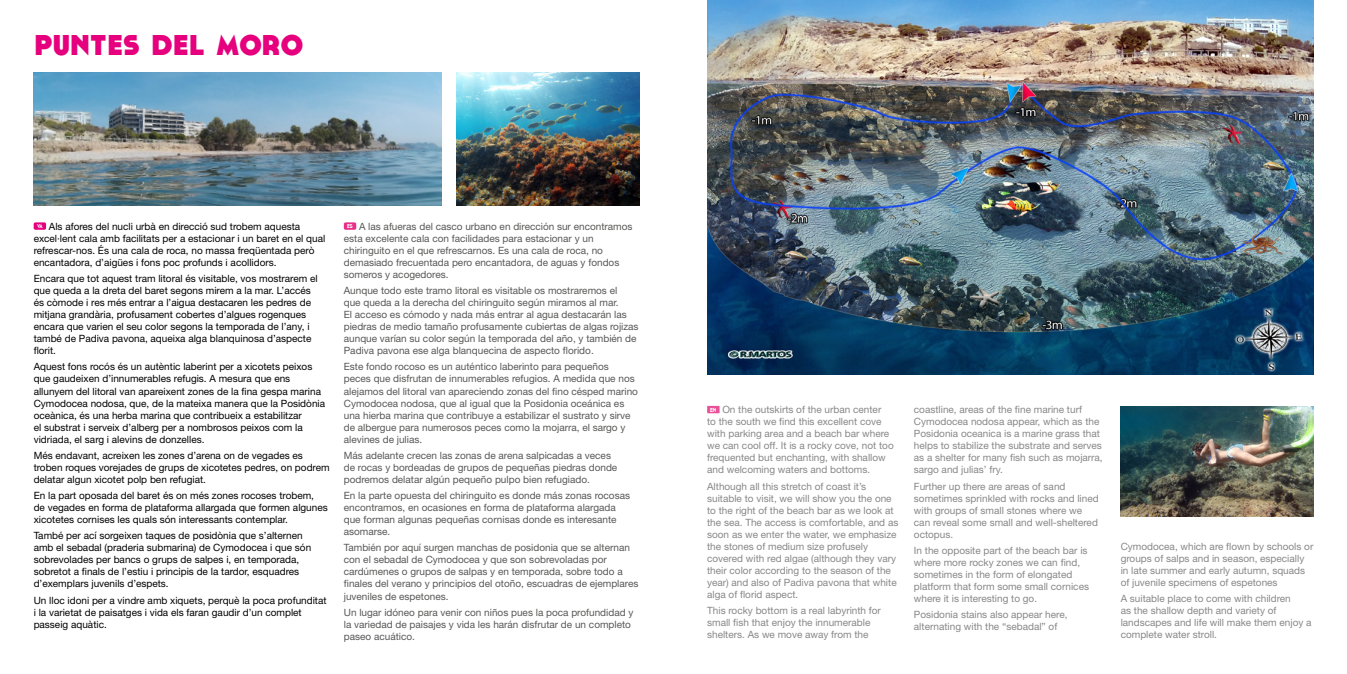
<style>
.page{position:relative;width:1347px;height:674px;background:#fff}
.page>*{position:absolute;margin:0;border:0;box-sizing:border-box;transform-origin:0 0}
.Titulos{font:700 42.5px "Cassannet";color:#e6007d}
.Texto_Valenciano{font:10px/12px "Helvetica Neue LT Std";color:#000}
.Texto_Valenciano-2{font:10px/12px "Helvetica Neue LT Std";color:#575756}
.Texto_inglés{font:10px/12px "Helvetica Neue LT Std";color:#878787}
.Pastilla_valenciano{font:700 5.62px "Cassannet";color:#fff;scale:.9 1}
.Pastilla_castellano{font:700 5.62px "Cassannet";color:#fff;scale:.9 1}
.Pastilla_inglés{font:700 5.62px "Cassannet";color:#fff;scale:.9 1}
</style>
<div class="page">
<div style="left:34px;top:222px;width:12px;height:8px;background:#e6007d;border-radius:2px"></div>
<div style="left:344px;top:222px;width:12px;height:8px;background:#e8308a;border-radius:2px"></div>
<div style="left:707px;top:405px;width:12px;height:8px;background:#ea5297"></div>
<img style="left:707px;top:0;width:606px;height:374px">
<img style="left:1120px;top:406px;width:193px;height:110px">
<img style="left:34px;top:72px;width:407px;height:133px">
<img style="left:456px;top:72px;width:184px;height:133px">
<p class="Titulos" style="left:34px;top:15px;width:271px">puntes del moro</p>
<p class="Texto_Valenciano" style="left:34px;top:220px;width:293px;text-indent:15px">Als afores del nucli urbà en direcció sud trobem aquesta excel·lent cala amb facilitats per a estacionar i un baret en el qual refrescar-nos. És una cala de roca, no massa freqü entada però encantadora, d’aigües i fons poc profunds i acollidors.</p>
<p class="Texto_Valenciano" style="left:34px;top:272px;width:285px">Encara que tot aquest tram litoral és visitable, vos mostrarem el que queda a la dreta del baret segons mirem a la mar. L’accés és còmode i res més entrar a l’aigua destacaren les pedres de mitjana grandària, profusament cobertes d’algues rogenques encara que varien el seu color segons la temporada de l’any, i també de Padiva pavona, aqueixa alga blanquinosa d’aspecte florit.</p>
<p class="Texto_Valenciano" style="left:34px;top:360px;width:293px">Aquest fons rocós és un autèntic laberint per a xicotets peixos que gaudeixen d’innumerables refugis. A mesura que ens allunyem del litoral van apareixent zones de la fina gespa marina Cymodocea nodosa, que, de la mateixa manera que la Posidònia oceànica, és una herba marina que contribueix a estabilitzar<br>el substrat i serveix d’alberg per a nombrosos peixos com la vidriada, el sarg i alevins de donzelles.</p>
<p class="Texto_Valenciano" style="left:34px;top:449px;width:297px">Més endavant, acreixen les zones d’arena on de vegades es troben roques vorejades de grups de xicotetes pedres, on podrem delatar algun xicotet polp ben refugiat.</p>
<p class="Texto_Valenciano" style="left:34px;top:489px;width:296px">En la part oposada del baret és on més zones rocoses trobem, de vegades en forma de plataforma allargada que formen algunes xicotetes cornises les quals són interessants contemplar.</p>
<p class="Texto_Valenciano" style="left:34px;top:529px;width:279px">També per ací sorgeixen taques de posidònia que s’alternen amb el sebadal (praderia submarina) de Cymodocea i que són sobrevolades per bancs o grups de salpes i, en temporada, sobretot a finals de l’estiu i principis de la tardor, esquadres d’exemplars juvenils d’espets.</p>
<p class="Texto_Valenciano" style="left:34px;top:593px;width:294px">Un lloc idoni per a vindre amb xiquets, perquè la poca profunditat i la varietat de paisatges i vida els faran gaudir d’un complet passeig aquàtic.</p>
<p class="Pastilla_valenciano" style="left:37px;top:223px;width:8px">VA</p>
<p class="Texto_Valenciano-2" style="left:344px;top:220px;width:290px;text-indent:15px">A las afueras del casco urbano en dirección sur encontramos esta excelente cala con facilidades para estacionar y un chiringuito en el que refrescarnos. Es una cala de roca, no demasiado frecuentada pero encantadora, de aguas y fondos someros y acogedores.</p>
<p class="Texto_Valenciano-2" style="left:344px;top:284px;width:296px">Aunque todo este tramo litoral es visitable os mostraremos el<br>que queda a la derecha del chiringuito según miramos al mar.<br>El acceso es cómodo y nada más entrar al agua destacarán las piedras de medio tamaño profusamente cubiertas de algas rojizas aunque varían su color según la temporada del año, y también de Padiva pavona ese alga blanquecina de aspecto florido.</p>
<p class="Texto_Valenciano-2" style="left:344px;top:360px;width:296px">Este fondo rocoso es un auténtico laberinto para pequeños peces que disfrutan de innumerables refugios. A medida que nos alejamos del litoral van apareciendo zonas del fino césped marino Cymodocea nodosa, que al igual que la Posidonia oceánica es una hierba marina que contribuye a estabilizar el sustrato y sirve de albergue para numerosos peces como la mojarra, el sargo y alevines de julias.</p>
<p class="Texto_Valenciano-2" style="left:344px;top:449px;width:275px">Más adelante crecen las zonas de arena salpicadas a veces de rocas y bordeadas de grupos de pequeñas piedras donde podremos delatar algún pequeño pulpo bien refugiado.</p>
<p class="Texto_Valenciano-2" style="left:344px;top:489px;width:288px">En la parte opuesta del chiringuito es donde más zonas rocosas encontramos, en ocasiones en forma de plataforma alargada que forman algunas pequeñas cornisas donde es interesante asomarse.</p>
<p class="Texto_Valenciano-2" style="left:344px;top:541px;width:296px">También por aquí surgen manchas de posidonia que se alternan con el sebadal de Cymodocea y que son sobrevoladas por cardúmenes o grupos de salpas y en temporada, sobre todo a finales del verano y principios del otoño, escuadras de ejemplares juveniles de espetones.</p>
<p class="Texto_Valenciano-2" style="left:344px;top:605px;width:291px">Un lugar idóneo para venir con niños pues la poca profundidad y la variedad de paisajes y vida les harán disfrutar de un completo paseo acuático.</p>
<p class="Pastilla_castellano" style="left:347px;top:223px;width:8px">ES</p>
<p class="Texto_inglés" style="left:707px;top:403px;width:188px;text-indent:15px">On the outskirts of the urban center<br>to the south we find this excellent cove with parking area and a beach bar where we can cool off. It is a rocky cove, not too frequented but enchanting, with shallow and welcoming waters and bottoms.</p>
<p class="Texto_inglés" style="left:707px;top:479px;width:193px">Although all this stretch of coast it’s suitable to visit, we will show you the one to the right of the beach bar as we look at the sea. The access is comfortable, and as soon as we enter the water, we emphasize the stones of medium size profusely covered with red algae (although they vary their color according to the season of the year) and also of Padiva pavona that white alga of florid aspect.</p>
<p class="Texto_inglés" style="left:707px;top:604px;width:175px">This rocky bottom is a real labyrinth for small fish that enjoy the innumerable shelters. As we move away from the</p>
<p class="Pastilla_inglés" style="left:710px;top:406px;width:8px">EN</p>
<p class="Texto_inglés" style="left:914px;top:403px;width:190px">coastline, areas of the fine marine turf Cymodocea nodosa appear, which as the Posidonia oceanica is a marine grass that helps to stabilize the substrate and serves as a shelter for many fish such as mojarra, sargo and julias’ fry.</p>
<p class="Texto_inglés" style="left:914px;top:479px;width:186px">Further up there are areas of sand sometimes sprinkled with rocks and lined with groups of small stones where we can reveal some small and well-sheltered octopus.</p>
<p class="Texto_inglés" style="left:914px;top:544px;width:177px">In the opposite part of the beach bar is where more rocky zones we can find, sometimes in the form of elongated platform that form some small cornices where it is interesting to go.</p>
<p class="Texto_inglés" style="left:914px;top:608px;width:155px">Posidonia stains also appear here, alternating with the “sebadal” of</p>
<p class="Texto_inglés" style="left:1120px;top:539px;width:194px">Cymodocea, which are flown by schools or groups of salps and in season, especially in late summer and early autumn, squads of juvenile specimens of espetones</p>
<p class="Texto_inglés" style="left:1120px;top:592px;width:192px">A suitable place to come with children<br>as the shallow depth and variety of landscapes and life will make them enjoy a complete water stroll.</p>
</div>
